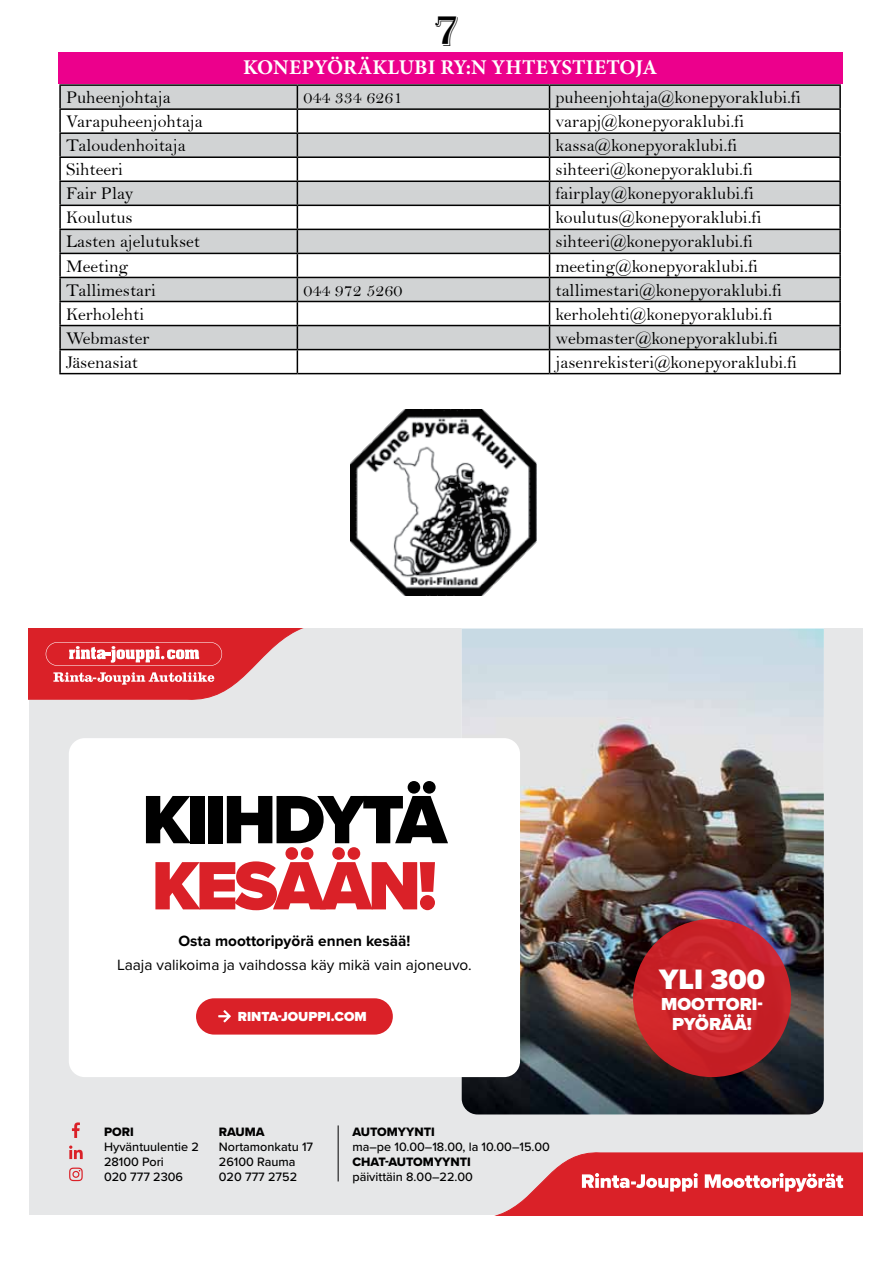
<style>
.page{position:relative;width:893px;height:1263px;background:#fff}
.page>*{position:absolute;margin:0;border:0;box-sizing:border-box;transform-origin:0 0}
.t1{font:900 70.95px "Proxima Nova";letter-spacing:-.05em;color:#000}
.t2{font:900 70.95px "Proxima Nova";letter-spacing:-.05em;color:#da2128}
.t3{font:45px "Algerian";color:#000}
.t4{font:900 29.1px "Proxima Nova";color:#fff}
.t5{font:700 21px "Minion Pro";color:#fff}
.t6{font:18px "Bell";color:#000}
.t7{font:900 18px/20.2px "Proxima Nova";color:#fff;text-align:center}
.t8{font:15.45px "Proxima Nova";color:#000}
.t9{font:700 15.45px "Proxima Nova";color:#000}
.t10{font:900 13.65px "Proxima Nova";color:#fff}
.t11{font:500 12.6px/15.1px "Proxima Nova";color:#000}
.t12{font:12.6px "Proxima Nova Extrabld";color:#000}
</style>
<div class="page">
<div style="left:29px;top:628px;width:833px;height:587px;background:#e6e7e8"></div>
<img style="left:462px;top:628px;width:362px;height:486px">
<div style="left:69px;top:738px;width:451px;height:339px;background:#fff;border-radius:16px"></div>
<div style="left:196px;top:998px;width:197px;height:36px;background:#da2128;border-radius:18px"></div>
<svg style="left:218px;top:1010px;width:13px;height:12px"></svg>
<hr style="left:338px;top:1125px;width:1px;height:56px;background:#000">
<svg style="left:72px;top:1122px;width:8px;height:16px"></svg>
<svg style="left:69px;top:1167px;width:14px;height:14px"></svg>
<svg style="left:69px;top:1145px;width:14px;height:14px"></svg>
<div style="left:633px;top:919px;width:158px;height:158px;background:#c82228;border-radius:50%"></div>
<svg style="left:497px;top:1152px;width:365px;height:63px;background:#de4e54"></svg>
<svg style="left:29px;top:628px;width:275px;height:72px"></svg>
<svg style="left:61px;top:86px;width:778px;height:263px;fill:#d1d3d4"></svg>
<hr style="left:59px;top:84px;width:238px;height:2px;background:#000">
<hr style="left:59px;top:86px;width:2px;height:22px;background:#000">
<hr style="left:297px;top:84px;width:252px;height:2px;background:#000">
<hr style="left:549px;top:84px;width:292px;height:2px;background:#000">
<hr style="left:839px;top:86px;width:2px;height:22px;background:#000">
<hr style="left:59px;top:108px;width:238px;height:2px;background:#000">
<hr style="left:59px;top:110px;width:2px;height:22px;background:#000">
<hr style="left:297px;top:108px;width:252px;height:2px;background:#000">
<hr style="left:549px;top:108px;width:292px;height:2px;background:#000">
<hr style="left:839px;top:110px;width:2px;height:22px;background:#000">
<hr style="left:59px;top:132px;width:238px;height:2px;background:#000">
<hr style="left:59px;top:134px;width:2px;height:22px;background:#000">
<hr style="left:297px;top:132px;width:252px;height:2px;background:#000">
<hr style="left:549px;top:132px;width:292px;height:2px;background:#000">
<hr style="left:839px;top:134px;width:2px;height:22px;background:#000">
<hr style="left:59px;top:156px;width:238px;height:2px;background:#000">
<hr style="left:59px;top:158px;width:2px;height:23px;background:#000">
<hr style="left:297px;top:156px;width:252px;height:2px;background:#000">
<hr style="left:549px;top:156px;width:292px;height:2px;background:#000">
<hr style="left:839px;top:158px;width:2px;height:23px;background:#000">
<hr style="left:59px;top:181px;width:238px;height:1px;background:#000">
<hr style="left:59px;top:182px;width:2px;height:23px;background:#000">
<hr style="left:297px;top:181px;width:252px;height:1px;background:#000">
<hr style="left:549px;top:181px;width:292px;height:1px;background:#000">
<hr style="left:839px;top:182px;width:2px;height:23px;background:#000">
<hr style="left:59px;top:205px;width:238px;height:1px;background:#000">
<hr style="left:59px;top:206px;width:2px;height:23px;background:#000">
<hr style="left:297px;top:205px;width:252px;height:1px;background:#000">
<hr style="left:549px;top:205px;width:292px;height:1px;background:#000">
<hr style="left:839px;top:206px;width:2px;height:23px;background:#000">
<hr style="left:59px;top:229px;width:238px;height:1px;background:#000">
<hr style="left:59px;top:230px;width:2px;height:23px;background:#000">
<hr style="left:297px;top:229px;width:252px;height:1px;background:#000">
<hr style="left:549px;top:229px;width:292px;height:1px;background:#000">
<hr style="left:839px;top:230px;width:2px;height:23px;background:#000">
<hr style="left:59px;top:253px;width:238px;height:1px;background:#000">
<hr style="left:59px;top:254px;width:2px;height:23px;background:#000">
<hr style="left:297px;top:253px;width:252px;height:1px;background:#000">
<hr style="left:549px;top:253px;width:292px;height:1px;background:#000">
<hr style="left:839px;top:254px;width:2px;height:23px;background:#000">
<hr style="left:59px;top:277px;width:238px;height:1px;background:#000">
<hr style="left:59px;top:278px;width:2px;height:23px;background:#000">
<hr style="left:297px;top:277px;width:252px;height:1px;background:#000">
<hr style="left:549px;top:277px;width:292px;height:1px;background:#000">
<hr style="left:839px;top:278px;width:2px;height:23px;background:#000">
<hr style="left:59px;top:301px;width:238px;height:1px;background:#000">
<hr style="left:59px;top:302px;width:2px;height:23px;background:#000">
<hr style="left:297px;top:301px;width:252px;height:1px;background:#000">
<hr style="left:549px;top:301px;width:292px;height:1px;background:#000">
<hr style="left:839px;top:302px;width:2px;height:23px;background:#000">
<hr style="left:59px;top:325px;width:238px;height:1px;background:#000">
<hr style="left:59px;top:326px;width:2px;height:23px;background:#000">
<hr style="left:297px;top:325px;width:252px;height:1px;background:#000">
<hr style="left:549px;top:325px;width:292px;height:1px;background:#000">
<hr style="left:839px;top:326px;width:2px;height:23px;background:#000">
<hr style="left:59px;top:349px;width:238px;height:1px;background:#000">
<hr style="left:59px;top:350px;width:2px;height:23px;background:#000">
<hr style="left:297px;top:349px;width:252px;height:1px;background:#000">
<svg style="left:297px;top:86px;width:1px;height:287px"></svg>
<hr style="left:549px;top:349px;width:292px;height:1px;background:#000">
<svg style="left:549px;top:86px;width:1px;height:287px"></svg>
<hr style="left:839px;top:350px;width:2px;height:23px;background:#000">
<hr style="left:59px;top:373px;width:238px;height:1px;background:#000">
<hr style="left:297px;top:373px;width:252px;height:1px;background:#000">
<hr style="left:549px;top:373px;width:292px;height:1px;background:#000">
<div style="left:58px;top:53px;width:785px;height:31px;background:#ec008c"></div>
<img style="left:351px;top:410px;width:186px;height:186px">
<h2 class="t3" style="left:433px;top:6px;width:28px">7</h2>
<p class="t5" style="left:243px;top:52px;width:16px">KONEPYÖRÄK</p>
<p class="t5" style="left:387px;top:52px;width:25px">LUBI</p>
<p class="t5" style="left:440px;top:52px;width:67px">RY:NYHTEY</p>
<p class="t5" style="left:562px;top:52px;width:24px">STIETOJA</p>
<p class="t6" style="left:66px;top:87px;width:106px">Puheenjohtaja</p>
<p class="t6" style="left:303px;top:87px;width:101px">044 334 6261</p>
<p class="t6" style="left:556px;top:87px;width:247px">puheenjohtaja@konepyoraklubi.fi</p>
<p class="t6" style="left:66px;top:111px;width:138px">Varapuheenjohtaja</p>
<p class="t6" style="left:556px;top:111px;width:190px">varapj@konepyoraklubi.fi</p>
<p class="t6" style="left:66px;top:135px;width:121px">Taloudenhoitaja</p>
<p class="t6" style="left:556px;top:135px;width:183px">kassa@konepyoraklubi.fi</p>
<p class="t6" style="left:66px;top:159px;width:58px">Sihteeri</p>
<p class="t6" style="left:556px;top:159px;width:199px">sihteeri@konepyoraklubi.fi</p>
<p class="t6" style="left:66px;top:183px;width:69px">Fair Play</p>
<p class="t6" style="left:556px;top:183px;width:200px">fairplay@konepyoraklubi.fi</p>
<p class="t6" style="left:66px;top:207px;width:68px">Koulutus</p>
<p class="t6" style="left:556px;top:207px;width:207px">koulutus@konepyoraklubi.fi</p>
<p class="t6" style="left:66px;top:231px;width:136px">Lasten ajelutukset</p>
<p class="t6" style="left:556px;top:231px;width:199px">sihteeri@konepyoraklubi.fi</p>
<p class="t6" style="left:66px;top:255px;width:64px">Meeting</p>
<p class="t6" style="left:556px;top:255px;width:204px">meeting@konepyoraklubi.fi</p>
<p class="t6" style="left:66px;top:279px;width:91px">Tallimestari</p>
<p class="t6" style="left:303px;top:279px;width:100px">044 972 5260</p>
<p class="t6" style="left:556px;top:279px;width:228px">tallimestari@konepyoraklubi.fi</p>
<p class="t6" style="left:66px;top:303px;width:79px">Kerholehti</p>
<p class="t6" style="left:556px;top:303px;width:219px">kerholehti@konepyoraklubi.fi</p>
<p class="t6" style="left:66px;top:327px;width:85px">Webmaster</p>
<p class="t6" style="left:556px;top:327px;width:224px">webmaster@konepyoraklubi.fi</p>
<p class="t6" style="left:66px;top:351px;width:73px">Jäsenasiat</p>
<p class="t6" style="left:556px;top:351px;width:243px">jasenrekisteri@konepyoraklubi.fi</p>
<h1 class="t1" style="left:142px;top:767px;width:306px">KIIHDYTÄ</h1>
<h1 class="t2" style="left:152px;top:833px;width:287px">KESÄÄN!</h1>
<p class="t9" style="left:178px;top:930px;width:234px">Osta moottoripyörä ennen kesää!</p>
<p class="t8" style="left:117px;top:953px;width:356px">Laaja valikoima ja vaihdossa käy mikä vain ajoneuvo.</p>
<p class="t10" style="left:238px;top:1006px;width:130px">RINTA-JOUPPI.COM</p>
<p class="t12" style="left:104px;top:1122px;width:31px">PORI</p>
<p class="t11" style="left:104px;top:1139px;width:96px">Hyväntuulentie 2<br>28100 Pori<br>020 777 2306</p>
<p class="t12" style="left:219px;top:1122px;width:47px">RAUMA</p>
<p class="t11" style="left:219px;top:1139px;width:96px">Nortamonkatu 17<br>26100 Rauma<br>020 777 2752</p>
<p class="t12" style="left:352px;top:1122px;width:84px">AUTOMYYNTI</p>
<p class="t11" style="left:352px;top:1139px;width:199px">ma–pe 10.00–18.00, la 10.00–15.00</p>
<p class="t12" style="left:352px;top:1152px;width:120px">CHAT-AUTOMYYNTI</p>
<p class="t11" style="left:352px;top:1169px;width:122px">päivittäin 8.00–22.00</p>
<h3 class="t4" style="left:659px;top:958px;width:107px">YLI 300</h3>
<p class="t7" style="left:661px;top:993px;width:103px">MOOTTORI-<br>PYÖRÄÄ!</p>
</div>
